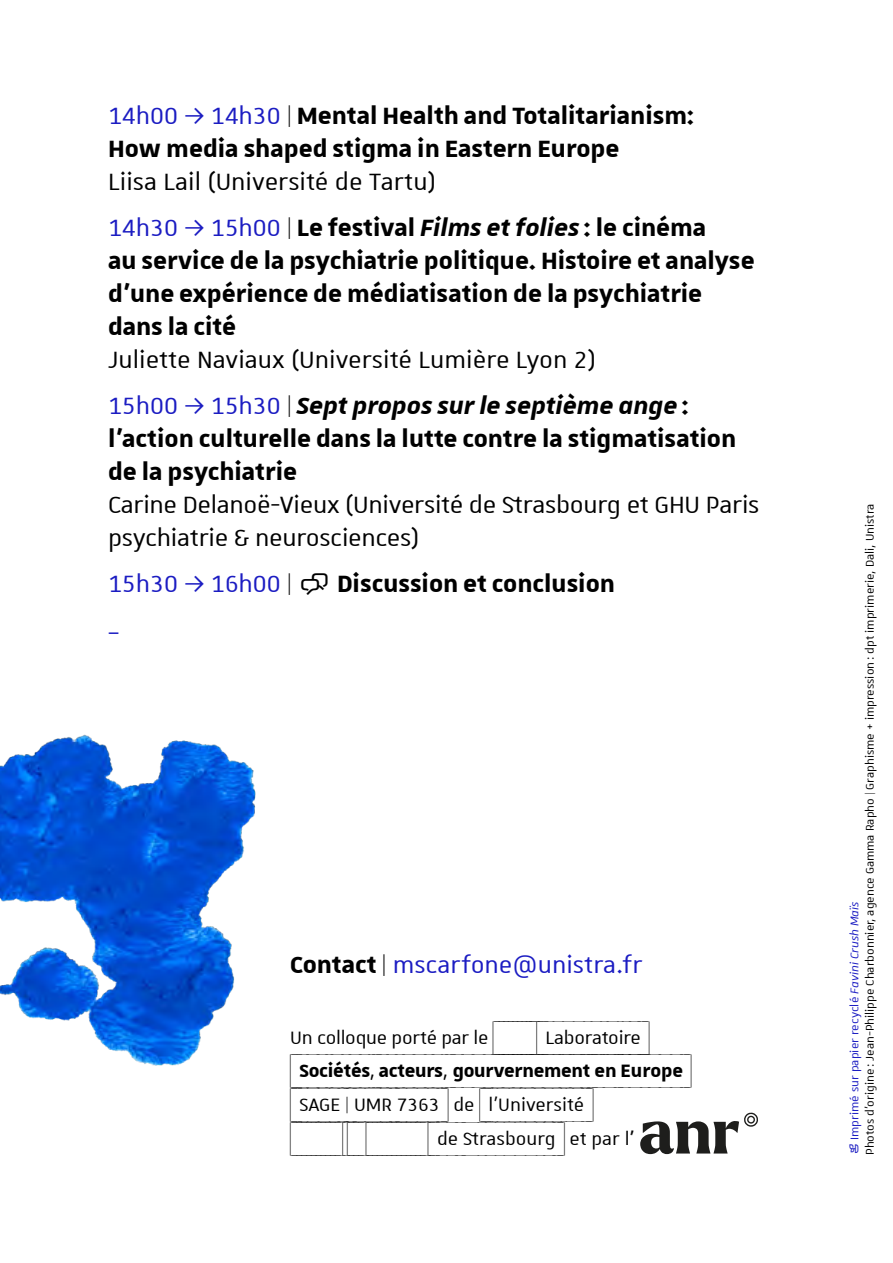
<style>
.page{position:relative;width:893px;height:1263px;background:#fff}
.page>*{position:absolute;margin:0;border:0;box-sizing:border-box;transform-origin:0 0}
.t1{font:700 31.5px/33px "Unistra A";color:#000}
.t2{font:31.5px/45.9px "Unistra A";letter-spacing:-.01em;color:#000}
.t3{font:31.5px "Unistra A";color:#1b1cc2}
.t4{font:24px/33.6px "Unistra Encadre";color:#000}
.t5{font:15px "Unistra A";color:#000}
.t6{font:15px "Unistra A";color:#1b1cc2}
.s1{font-weight:400;color:#1b1cc2}
.s2{color:#1b1cc2}
.s3{font-weight:700}
.s4{font-weight:700;font-style:italic}
.s5{font-weight:700;color:#000}
.s6{font-family:"Unistra A"}
.s7{font-style:italic}
</style>
<div class="page">
<svg style="left:640px;top:1112px;width:118px;height:42px"></svg>
<img style="left:0;top:734px;width:256px;height:332px">
<p class="t1" style="left:108px;top:98px;width:588px"><span class="s1">14h00 → 14h30</span> | Mental Health and Totalitarianism:<br>How media shaped stigma in Eastern Europe</p>
<p class="t2" style="left:108px;top:158px;width:600px">Liisa Lail (Université de Tartu)<br><span class="s2">14h30 → 15h00</span> <span class="s3">| Le festival</span> <span class="s4">Films et folies</span><span class="s3">: le cinéma</span></p>
<p class="t1" style="left:108px;top:243px;width:648px">au service de la psychiatrie politique. Histoire et analyse d’une expérience de médiatisation de la psychiatrie dans la cité</p>
<p class="t2" style="left:108px;top:336px;width:582px">Juliette Naviaux (Université Lumière Lyon 2)<br><span class="s2">15h00 → 15h30</span> <span class="s3">|</span> <span class="s4">Sept propos sur le septième ange</span> <span class="s3">:</span></p>
<p class="t1" style="left:108px;top:421px;width:630px">l’action culturelle dans la lutte contre la stigmatisation de la psychiatrie</p>
<p class="t2" style="left:108px;top:487px;width:653px;line-height:33px">Carine Delanoë-Vieux (Université de Strasbourg et GHU Paris psychiatrie &amp; neurosciences)</p>
<p class="t3" style="left:108px;top:567px;width:185px">15h30 → 16h00 <span class="s5">|</span></p>
<p class="t1" style="left:337px;top:566px;width:279px">Discussion et conclusion</p>
<p class="t3" style="left:108px;top:606px;width:13px">_</p>
<p class="t3" style="left:290px;top:948px;width:354px"><span class="s5">Contact |</span> mscarfone@unistra.fr</p>
<p class="t4" style="left:290px;top:1021px;width:402px"><span class="s6">Un colloque porté par le</span> (_________(_LABORATOIRE_) (_<span class="s3">SOCIÉTÉS</span>,<span class="s3">_ACTEURS</span>,_<span class="s3">GOURVERNEMENT</span>_<span class="s3">EN_EUROPE_) </span>(_SAGE_|_UMR_7363_) <span class="s6">de</span> (_L’UNIVERSITÉ_) (__________((___(____________(_DE_STRASBOURG_) <span class="s6">et par l’</span></p>
<p class="t5" style="left:862px;top:1155px;width:653px;rotate:-90deg">Photos d’origine : Jean-Philippe Charbonnier, agence Gamma Rapho | Graphisme + impression : dpt imprimerie, Dali, Unistra</p>
<p class="t6" style="left:847px;top:1140px;width:240px;rotate:-90deg">Imprimé sur papier recyclé <span class="s7">Favini Crush Maïs</span></p>
</div>
